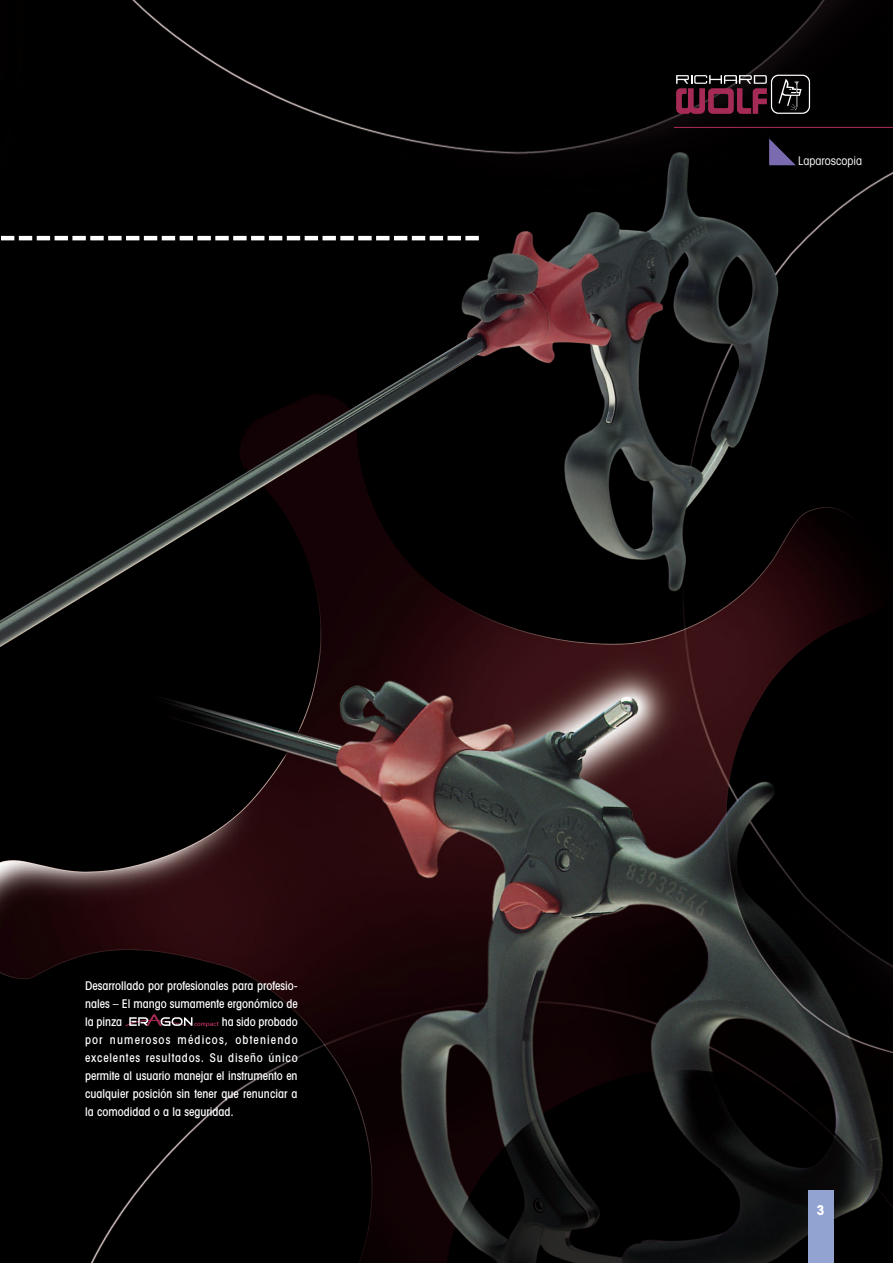
<style>
.page{position:relative;width:893px;height:1263px;background:#fff}
.page>*{position:absolute;margin:0;border:0;box-sizing:border-box;transform-origin:0 0}
.t1{font:700 condensed 13.5px "Avant Garde";color:#fff}
.t2{font:500 condensed 12px/18px "Avant Garde";color:#fff;text-align:justify}
.t3{font:condensed 12px "Avant Garde";color:#fff}
</style>
<div class="page">
<img style="left:0;top:0;width:893px;height:1263px">
<svg style="left:0;top:236px;width:465px;height:4px"></svg>
<hr style="left:465px;top:236px;width:14px;height:4px;background:#fff">
<div style="left:808px;top:1191px;width:25px;height:72px;background:#92a3d2"></div>
<svg style="left:676px;top:75px;width:134px;height:39px;background:#4b2935"></svg>
<svg style="left:769px;top:139px;width:27px;height:26px"></svg>
<hr style="left:674px;top:127px;width:219px;height:1px;background:#a52a56">
<svg style="left:125px;top:1014px;width:94px;height:13px"></svg>
<p class="t2" style="left:85px;top:978px;width:214px">Desarrollado por profesionales para profesio&shy;nales – El mango sumamente ergonómico de la pinza</p>
<p class="t2" style="left:85px;top:1014px;width:214px;text-indent:137px">ha sido probado por numerosos médicos, obteniendo excelentes resultados. Su diseño único permite al usuario manejar el instrumento en cualquier posición sin tener que renunciar a la comodidad o a la seguridad.</p>
<p class="t3" style="left:798px;top:157px;width:65px">Laparoscopia</p>
<p class="t1" style="left:817px;top:1205px;width:9px">3</p>
</div>
